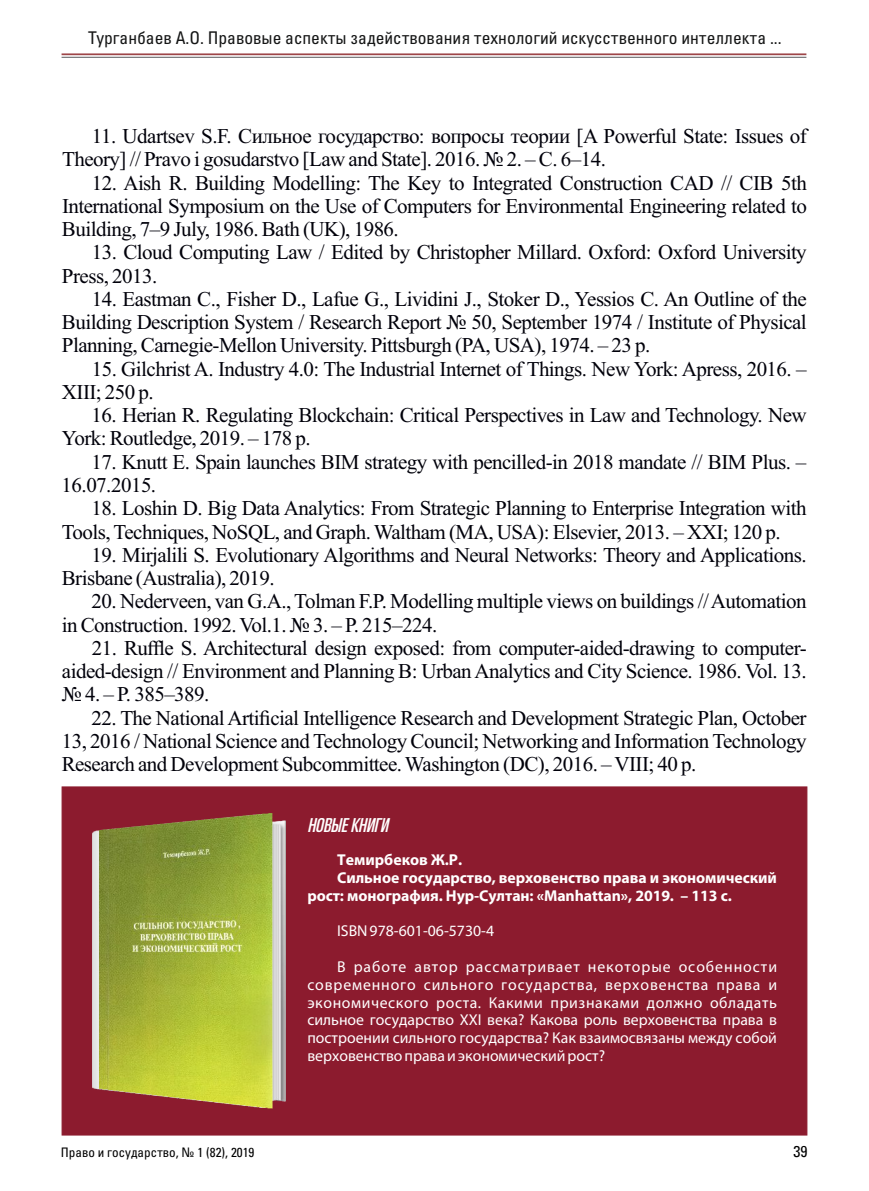
<style>
.page{position:relative;width:869px;height:1191px;background:#fff}
.page>*{position:absolute;margin:0;border:0;box-sizing:border-box;transform-origin:0 0}
.t1{font:21px/23.3px "Times New Roman";letter-spacing:-.025em;color:#00000a}
.t2{font:italic ultra-condensed 19.25px "Partner";color:#fff}
.t3{font:17.5px "Partner Condensed kaz";color:#151616}
.t4{font:15.75px/17.8px "SM Myriad Pro Regular";color:#fff;text-align:justify}
.t5{font:15.75px/18px "SM Myriad Pro Bold";letter-spacing:-.005em;color:#fff}
.t6{font:15.75px "Partner Condensed kaz";color:#000}
.t7{font:13.12px "Partner Condensed kaz";color:#000}
</style>
<div class="page">
<hr style="left:61px;top:53px;width:745px;height:2px;background:#9e4648">
<hr style="left:61px;top:57px;width:745px;height:1px;background:#58595b">
<div style="left:61px;top:786px;width:746px;height:350px;background:#8c1b2e"></div>
<img style="left:92px;top:814px;width:194px;height:293px">
<img style="left:100px;top:813px;width:173px;height:295px">
<p class="t3" style="left:88px;top:34px;width:694px">Турганбаев А.О. Правовые аспекты задействования технологий искусственного интеллекта ...</p>
<p class="t1" style="left:62px;top:126px;width:746px;text-indent:30px">11. Udartsev S.F. Сильное государство: вопросы теории [A Powerful State: Issues of<br>Theory] // Pravo i gosudarstvo [Law and State]. 2016. № 2. – С. 6–14.</p>
<p class="t1" style="left:62px;top:173px;width:746px;text-align:justify;text-indent:30px">12. Aish R. Building Modelling: The Key to Integrated Construction CAD // CIB 5th International Symposium on the Use of Computers for Environmental Engineering related to Building, 7–9 July, 1986. Bath (UK), 1986.</p>
<p class="t1" style="left:62px;top:243px;width:746px;text-indent:30px">13. Cloud Computing Law / Edited by Christopher Millard. Oxford: Oxford University<br>Press, 2013.</p>
<p class="t1" style="left:62px;top:289px;width:746px;text-align:justify;text-indent:30px">14. Eastman C., Fisher D., Lafue G., Lividini J., Stoker D., Yessios C. An Outline of the Building Description System / Research Report № 50, September 1974 / Institute of Physical Planning, Carnegie-Mellon University. Pittsburgh (PA, USA), 1974. – 23 p.</p>
<p class="t1" style="left:62px;top:359px;width:746px;text-indent:30px">15. Gilchrist A. Industry 4.0: The Industrial Internet of Things. New York: Apress, 2016. –<br>XIII; 250 p.</p>
<p class="t1" style="left:62px;top:405px;width:746px;text-indent:30px">16. Herian R. Regulating Blockchain: Critical Perspectives in Law and Technology. New<br>York: Routledge, 2019. – 178 p.</p>
<p class="t1" style="left:62px;top:452px;width:746px;text-indent:30px">17. Knutt E. Spain launches BIM strategy with pencilled-in 2018 mandate // BIM Plus. –<br>16.07.2015.</p>
<p class="t1" style="left:62px;top:498px;width:746px;text-indent:30px">18. Loshin D. Big Data Analytics: From Strategic Planning to Enterprise Integration with<br>Tools, Techniques, NoSQL, and Graph. Waltham (MA, USA): Elsevier, 2013. – XXI; 120 p.</p>
<p class="t1" style="left:62px;top:545px;width:746px;text-indent:30px">19. Mirjalili S. Evolutionary Algorithms and Neural Networks: Theory and Applications.<br>Brisbane (Australia), 2019.</p>
<p class="t1" style="left:62px;top:591px;width:746px;text-indent:30px">20. Nederveen, van G.A., Tolman F.P. Modelling multiple views on buildings // Automation in Construction. 1992. Vol.1. № 3. – P. 215–224.</p>
<p class="t1" style="left:62px;top:638px;width:746px;text-align:justify;text-indent:30px">21. Ruffle S. Architectural design exposed: from computer-aided-drawing to computer&shy;aided-design // Environment and Planning B: Urban Analytics and City Science. 1986. Vol. 13. № 4. – P. 385–389.</p>
<p class="t1" style="left:62px;top:708px;width:746px;text-align:justify;text-indent:30px">22. The National Artificial Intelligence Research and Development Strategic Plan, October 13, 2016 / National Science and Technology Council; Networking and Information Technology Research and Development Subcommittee. Washington (DC), 2016. – VIII; 40 p.</p>
<p class="t2" style="left:307px;top:817px;width:82px">НОВЫЕ КНИГИ</p>
<p class="t5" style="left:337px;top:851px;width:126px">Темирбеков Ж.Р.</p>
<p class="t5" style="left:307px;top:869px;width:470px;text-indent:30px">Сильное государство, верховенство права и экономический рост: монография. Нур-Султан: «Manhattan», 2019. – 113 с.</p>
<p class="t4" style="left:337px;top:923px;width:158px">ISBN 978-601-06-5730-4</p>
<p class="t4" style="left:307px;top:959px;width:471px;text-indent:30px">В работе автор рассматривает некоторые особенности современного сильного государства, верховенства права и экономического роста. Какими признаками должно обладать сильное государство XXI века? Какова роль верховенства права в построении сильного государства? Как взаимосвязаны между собой верховенство права и экономический рост?</p>
<p class="t7" style="left:61px;top:1148px;width:195px">Право и государство, № 1 (82), 2019</p>
<p class="t6" style="left:793px;top:1147px;width:15px">39</p>
</div>
